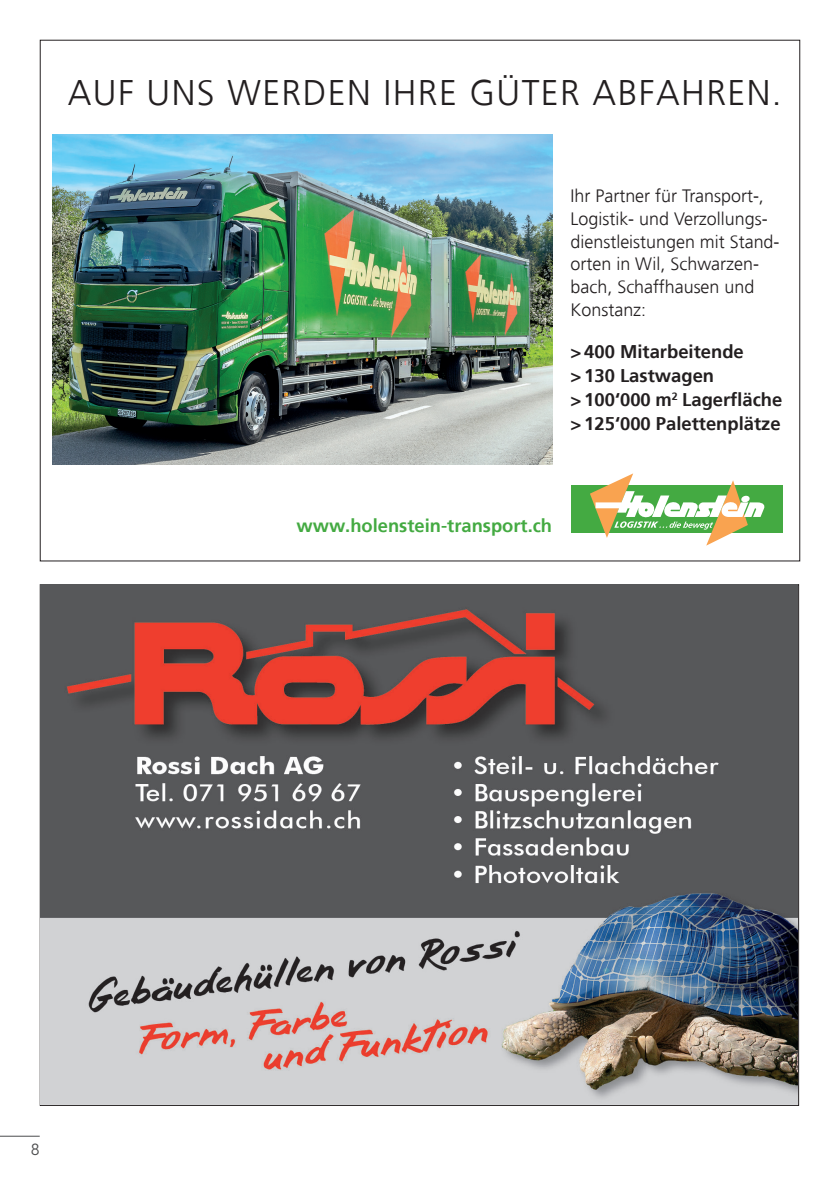
<style>
.page{position:relative;width:840px;height:1191px;background:#fff}
.page>*{position:absolute;margin:0;border:0;box-sizing:border-box;transform-origin:0 0}
.t1{font:300 35.6px "Frutiger";letter-spacing:.04em;color:#231f20}
.t2{font:700 18.4px/24.2px "Frutiger";color:#231f20}
.t3{font:700 18.4px "Frutiger";color:#44aa42}
.t4{font:300 17.8px/22.8px "Frutiger";color:#231f20}
.t5{font:16px "Avenir LT Std";color:#4b4c4d}
</style>
<div class="page">
<img style="left:41px;top:584px;width:756px;height:520px">
<img style="left:53px;top:134px;width:730px;height:412px">
<hr style="left:0;top:1135px;width:40px;height:1px;background:#4b4c4d">
<h1 class="t1" style="left:68px;top:77px;width:715px">AUF UNS WERDEN IHRE GÜTER ABFAHREN.</h1>
<p class="t4" style="left:570px;top:186px;width:210px">Ihr Partner für Transport-,<br>Logistik- und Verzollungs&shy;dienstleistungen mit Stand&shy;orten in Wil, Schwarzen&shy;bach, Schaffhausen und<br>Konstanz:</p>
<p class="t2" style="left:570px;top:341px;width:213px">&gt;400 Mitarbeitende &gt;130 Lastwagen &gt;100‘000 m<sup>2</sup> Lagerfläche &gt;125‘000 Palettenplätze</p>
<p class="t3" style="left:296px;top:517px;width:257px">www.holenstein-transport.ch</p>
<p class="t5" style="left:31px;top:1140px;width:10px">8</p>
</div>
